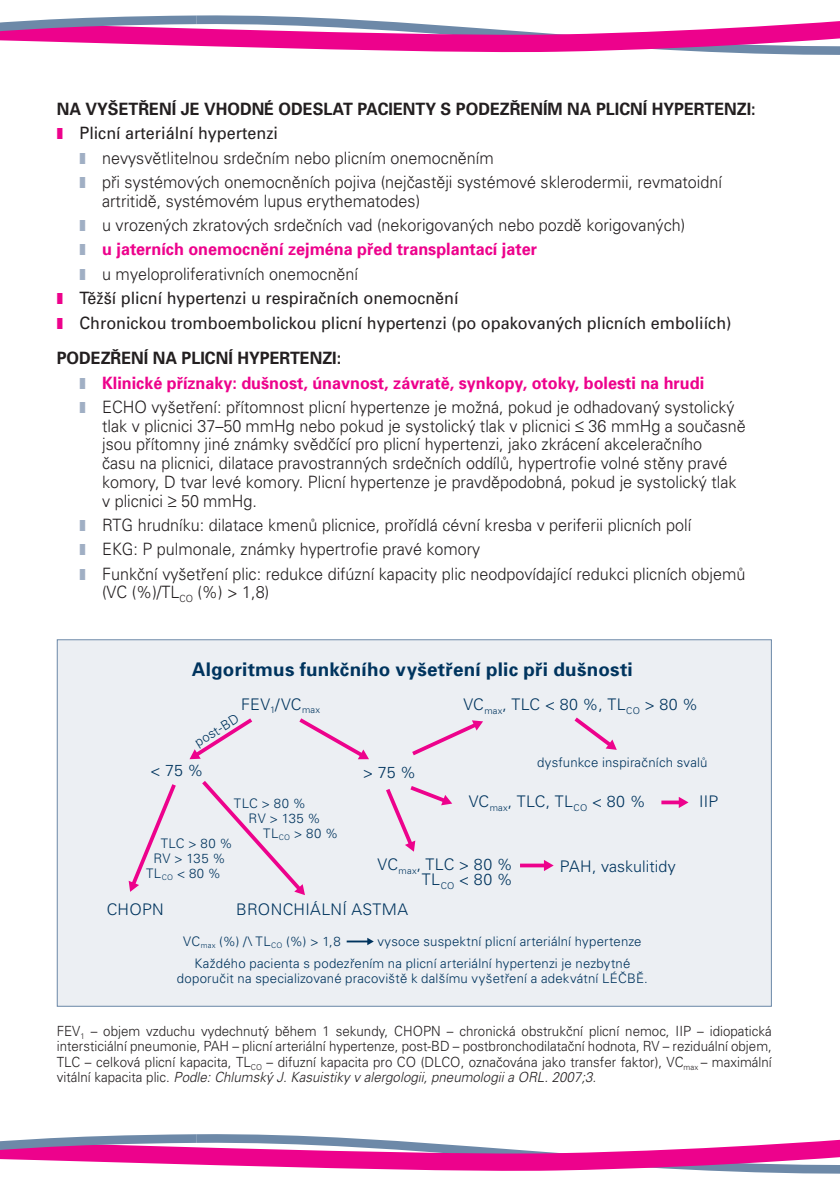
<style>
.page{position:relative;width:840px;height:1191px;background:#fff}
.page>*{position:absolute;margin:0;border:0;box-sizing:border-box;transform-origin:0 0}
.t1{font:700 18.8px "Univers CE";letter-spacing:.015em;color:#00345e}
.t2{font:300 17px/18.8px "Univers CE";color:#231f20;scale:.95 1}
.t3{font:17px/24.4px "Univers CE";color:#231f20;scale:.95 1}
.t4{font:700 17px "Univers CE";color:#ed028c;scale:.95 1}
.t5{font:700 17px "Univers CE";color:#231f20;scale:.95 1}
.t6{font:300 16px/15px "Univers CE";letter-spacing:.015em;color:#00345e;text-align:right}
.t7{font:300 14px/15.4px "Univers CE";color:#231f20;text-align:justify;scale:.95 1}
.t8{font:300 13.2px/22.6px "Univers CE";letter-spacing:.015em;color:#00345e}
.s1{font-style:italic}
</style>
<div class="page">
<svg style="left:0;top:15px;width:839px;height:40px"></svg>
<svg style="left:0;top:1134px;width:839px;height:40px"></svg>
<div style="left:57px;top:640px;width:714px;height:366px;background:#eceff3"></div>
<svg style="left:189px;top:718px;width:64px;height:42px"></svg>
<svg style="left:299px;top:718px;width:70px;height:42px"></svg>
<svg style="left:574px;top:717px;width:42px;height:33px"></svg>
<svg style="left:386px;top:786px;width:66px;height:65px"></svg>
<svg style="left:661px;top:800px;width:17px;height:4px"></svg>
<svg style="left:678px;top:797px;width:10px;height:11px"></svg>
<svg style="left:520px;top:863px;width:23px;height:4px"></svg>
<svg style="left:543px;top:860px;width:10px;height:11px"></svg>
<svg style="left:412px;top:720px;width:71px;height:36px"></svg>
<svg style="left:202px;top:781px;width:103px;height:114px"></svg>
<svg style="left:128px;top:784px;width:48px;height:108px"></svg>
<hr style="left:346px;top:940px;width:22px;height:2px;background:#00345e">
<svg style="left:367px;top:937px;width:6px;height:8px"></svg>
<p class="t5" style="left:57px;top:99px;width:736px">NA VYŠETŘENÍ JE VHODNÉ ODESLAT PACIENTY S PODEZŘENÍM NA PLICNÍ HYPERTENZI:</p>
<p class="t3" style="left:79px;top:121px;width:210px">Plicní arteriální hypertenzi</p>
<p class="t2" style="left:102px;top:146px;width:653px;line-height:24.4px">nevysvětlitelnou srdečním nebo plicním onemocněním<br>při systémových onemocněních pojiva (nejčastěji systémové sklerodermii, revmatoidní</p>
<p class="t2" style="left:102px;top:189px;width:615px;line-height:24.4px">artritidě, systémovém lupus erythematodes)<br>u vrozených zkratových srdečních vad (nekorigovaných nebo pozdě korigovaných)</p>
<p class="t4" style="left:102px;top:240px;width:459px">u jaterních onemocnění zejména před transplantací jater</p>
<p class="t2" style="left:102px;top:265px;width:271px">u myeloproliferativních onemocnění</p>
<p class="t3" style="left:79px;top:286px;width:687px">Těžší plicní hypertenzi u respiračních onemocnění<br>Chronickou tromboembolickou plicní hypertenzi (po opakovaných plicních emboliích)</p>
<p class="t5" style="left:57px;top:349px;width:301px">PODEZŘENÍ NA PLICNÍ HYPERTENZI:</p>
<p class="t4" style="left:102px;top:373px;width:634px">Klinické příznaky: dušnost, únavnost, závratě, synkopy, otoky, bolesti na hrudi</p>
<p class="t2" style="left:102px;top:398px;width:678px">ECHO vyšetření: přítomnost plicní hypertenze je možná, pokud je odhadovaný systolický tlak v plicnici 37–50 mmHg nebo pokud je systolický tlak v plicnici ≤ 36 mmHg a současně jsou přítomny jiné známky svědčící pro plicní hypertenzi, jako zkrácení akceleračního<br>času na plicnici, dilatace pravostranných srdečních oddílů, hypertrofie volné stěny pravé komory, D tvar levé komory. Plicní hypertenze je pravděpodobná, pokud je systolický tlak v plicnici ≥ 50 mmHg.</p>
<p class="t2" style="left:102px;top:513px;width:678px;line-height:24.4px">RTG hrudníku: dilatace kmenů plicnice, prořídlá cévní kresba v periferii plicních polí<br>EKG: P pulmonale, známky hypertrofie pravé komory<br>Funkční vyšetření plic: redukce difúzní kapacity plic neodpovídající redukci plicních objemů</p>
<p class="t2" style="left:102px;top:583px;width:177px">(VC (%)/TL<sub>CO</sub> (%) &gt; 1,8)</p>
<p class="t1" style="left:192px;top:659px;width:442px">Algoritmus funkčního vyšetření plic při dušnosti</p>
<p class="t6" style="left:241px;top:697px;width:80px">FEV<sub>1</sub>/VC<sub>max</sub></p>
<p class="t8" style="left:190px;top:734px;width:48px;rotate:-32deg">post-B D</p>
<p class="t6" style="left:150px;top:763px;width:55px">&lt; 75 %</p>
<p class="t8" style="left:234px;top:792px;width:73px">TLC &gt; 80 %</p>
<p class="t8" style="left:248px;top:807px;width:74px">RV &gt; 135 %</p>
<p class="t8" style="left:263px;top:822px;width:77px">TL<sub>CO</sub> &gt; 80 %</p>
<p class="t8" style="left:161px;top:831px;width:73px">TLC &gt; 80 %</p>
<p class="t8" style="left:153px;top:847px;width:74px">RV &gt; 135 %</p>
<p class="t8" style="left:146px;top:862px;width:77px">TL<sub>CO</sub> &lt; 80 %</p>
<p class="t6" style="left:363px;top:765px;width:55px">&gt; 75 %</p>
<p class="t6" style="left:463px;top:697px;width:236px">VC<sub>max</sub>, TLC &lt; 80 %, TL<sub>CO</sub> &gt; 80 %</p>
<p class="t8" style="left:537px;top:751px;width:172px">dysfunkce inspiračních svalů</p>
<p class="t6" style="left:468px;top:794px;width:178px">VC<sub>max</sub>, TLC, TL<sub>CO</sub> &lt; 80 %</p>
<p class="t6" style="left:698px;top:794px;width:20px">IIP</p>
<p class="t6" style="left:377px;top:857px;width:137px">VC<sub>max</sub>, TLC &gt; 80 %<br>TL<sub>CO</sub> &lt; 80 %</p>
<p class="t6" style="left:559px;top:859px;width:117px">PAH, vaskulitidy</p>
<p class="t6" style="left:107px;top:902px;width:59px">CHOPN</p>
<p class="t6" style="left:236px;top:902px;width:173px">BRONCHIÁLNÍ ASTMA</p>
<p class="t8" style="left:183px;top:930px;width:159px">VC<sub>max</sub> (%) /\ TL<sub>CO</sub> (%) &gt; 1,8</p>
<p class="t8" style="left:194px;top:930px;width:448px;text-indent:183px">vysoce suspektní plicní arteriální hypertenze<br>Každého pacienta s podezřením na plicní arteriální hypertenzi je nezbytné</p>
<p class="t8" style="left:177px;top:967px;width:472px">doporučit na specializované pracoviště k dalšímu vyšetření a adekvátní LÉČBĚ.</p>
<p class="t7" style="left:57px;top:1023px;width:753px">FEV<sub>1</sub> – objem vzduchu vydechnutý během 1 sekundy, CHOPN – chronická obstrukční plicní nemoc, IIP – idiopatická intersticiální pneumonie, PAH – plicní arteriální hypertenze, post‑BD – postbronchodilatační hodnota, RV – reziduální objem, TLC – celková plicní kapacita, TL<sub>CO</sub> – difuzní kapacita pro CO (DLCO, označována jako transfer faktor), VC<sub>max</sub> – maximální vitální kapacita plic. <span class="s1">Podle: Chlumský J. Kasuistiky v alergologii, pneumologii a ORL. 2007;3.</span></p>
</div>
